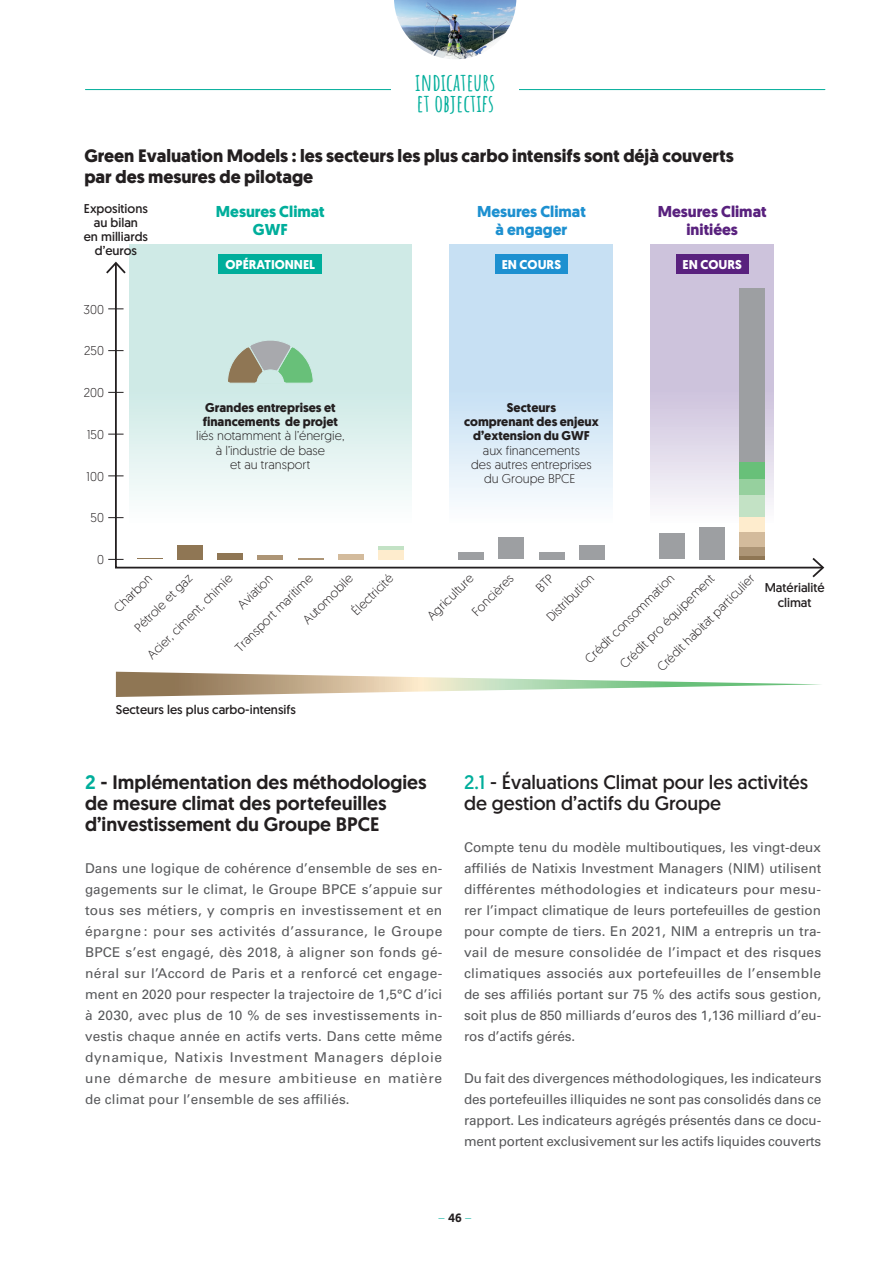
<style>
.page{position:relative;width:893px;height:1263px;background:#fff}
.page>*{position:absolute;margin:0;border:0;box-sizing:border-box;transform-origin:0 0}
.t1{font:700 24px/21px "Amatic SC";letter-spacing:.005em;color:#00ae9b}
.t2{font:500 19.5px/21px "Geomanist";color:#231f20}
.t3{font:19.5px/21px "Geomanist";color:#231f20}
.t4{font:700 18px/21px "Geomanist";color:#231f20}
.t5{font:700 15.75px/18px "Geomanist";color:#1d90d0;text-align:center}
.t6{font:700 15.75px/18px "Geomanist";color:#59217e;text-align:center}
.t7{font:700 15.75px/18px "Geomanist";color:#00ae9b;text-align:center}
.t8{font:13.5px/21px "Univers LT Std";letter-spacing:-.005em;color:#57585a;text-align:justify}
.t9{font:300 12.75px/14.2px "Geomanist";color:#231f20;text-align:center}
.t10{font:12.75px/14.2px "Geomanist";color:#231f20;text-align:center}
.t11{font:700 12.75px/14.2px "Geomanist";color:#231f20}
.t12{font:700 12.75px "Geomanist";color:#fff}
.t13{font:300 12px "Geomanist";color:#00ae9b}
.s1{color:#00ae9b}
.s2{font-weight:500;color:#231f20}
</style>
<div class="page">
<hr style="left:85px;top:89px;width:740px;height:1px;background:#00ae9b">
<div style="left:392px;top:69px;width:127px;height:48px;background:#fff"></div>
<img style="left:394px;top:0;width:122px;height:59px">
<svg style="left:114px;top:261px;width:696px;height:308px"></svg>
<svg style="left:106px;top:261px;width:22px;height:14px"></svg>
<svg style="left:810px;top:558px;width:15px;height:20px"></svg>
<svg style="left:129px;top:244px;width:282px;height:315px"></svg>
<svg style="left:450px;top:244px;width:163px;height:315px"></svg>
<svg style="left:651px;top:244px;width:122px;height:315px"></svg>
<div style="left:495px;top:255px;width:73px;height:19px;background:#1d90d0"></div>
<div style="left:676px;top:255px;width:73px;height:19px;background:#59217e"></div>
<div style="left:219px;top:255px;width:103px;height:19px;background:#00ae9b"></div>
<svg style="left:116px;top:672px;width:705px;height:25px"></svg>
<svg style="left:226px;top:338px;width:88px;height:48px;background:#a7bfa9"></svg>
<svg style="left:137px;top:558px;width:26px;height:1px"></svg>
<div style="left:177px;top:545px;width:26px;height:14px;background:#8f7654"></div>
<div style="left:217px;top:553px;width:26px;height:6px;background:#8f7654"></div>
<hr style="left:258px;top:555px;width:25px;height:4px;background:#ad9576">
<svg style="left:298px;top:558px;width:25px;height:1px"></svg>
<div style="left:338px;top:554px;width:26px;height:5px;background:#d3bb9c"></div>
<div style="left:378px;top:546px;width:26px;height:13px;background:#feeccd"></div>
<div style="left:458px;top:552px;width:26px;height:7px;background:#9d9fa2"></div>
<div style="left:498px;top:537px;width:26px;height:22px;background:#9d9fa2"></div>
<div style="left:539px;top:552px;width:25px;height:7px;background:#9d9fa2"></div>
<div style="left:579px;top:545px;width:25px;height:14px;background:#9d9fa2"></div>
<div style="left:659px;top:533px;width:26px;height:26px;background:#9d9fa2"></div>
<div style="left:699px;top:527px;width:26px;height:32px;background:#9d9fa2"></div>
<div style="left:739px;top:288px;width:26px;height:174px;background:#9d9fa2"></div>
<div style="left:739px;top:462px;width:26px;height:17px;background:#68c079"></div>
<div style="left:739px;top:479px;width:26px;height:16px;background:#96d09e"></div>
<div style="left:739px;top:495px;width:26px;height:22px;background:#c3e2c5"></div>
<div style="left:739px;top:517px;width:26px;height:15px;background:#feeccd"></div>
<div style="left:739px;top:532px;width:26px;height:15px;background:#d3bb9c"></div>
<div style="left:739px;top:547px;width:26px;height:9px;background:#ad9576"></div>
<hr style="left:739px;top:556px;width:26px;height:3px;background:#8f7654">
<hr style="left:378px;top:546px;width:26px;height:3px;background:#c3e2c5">
<h1 class="t1" style="left:415px;top:70px;width:82px">INDICATEURS<br>ET OBJECTIFS</h1>
<h3 class="t4" style="left:84px;top:145px;width:651px">Green Evaluation Models : les secteurs les plus carbo intensifs sont déjà couverts par des mesures de pilotage</h3>
<p class="t7" style="left:216px;top:202px;width:110px">Mesures Climat<br>GWF</p>
<p class="t5" style="left:477px;top:202px;width:110px">Mesures Climat à engager</p>
<p class="t6" style="left:658px;top:202px;width:110px">Mesures Climat initiées</p>
<p class="t10" style="left:84px;top:201px;width:66px">Expositions au bilan<br>en milliards d’euros</p>
<p class="t12" style="left:226px;top:256px;width:91px">OPÉRATIONNEL</p>
<p class="t12" style="left:502px;top:256px;width:61px">EN COURS</p>
<p class="t12" style="left:682px;top:256px;width:61px">EN COURS</p>
<p class="t9" style="left:83px;top:302px;width:22px">300</p>
<p class="t9" style="left:84px;top:343px;width:21px">250</p>
<p class="t9" style="left:84px;top:385px;width:22px">200</p>
<p class="t9" style="left:87px;top:427px;width:19px">150</p>
<p class="t9" style="left:86px;top:469px;width:19px">100</p>
<p class="t9" style="left:90px;top:510px;width:15px">50</p>
<p class="t11" style="left:203px;top:400px;width:137px">Grandes entreprises et financements de projet</p>
<p class="t9" style="left:196px;top:428px;width:150px">liés notamment à l’énergie, à l’industrie de base<br>et au transport</p>
<p class="t11" style="left:464px;top:400px;width:136px;text-align:center">Secteurs<br>comprenant des enjeux d’extension du GWF</p>
<p class="t9" style="left:471px;top:443px;width:122px">aux financements<br>des autres entreprises du Groupe BPCE</p>
<p class="t9" style="left:97px;top:552px;width:8px">0</p>
<p class="t9" style="left:348px;top:608px;width:54px;rotate:-45deg">Électricité</p>
<p class="t9" style="left:424px;top:613px;width:61px;rotate:-45deg">Agriculture</p>
<p class="t9" style="left:617px;top:661px;width:129px;rotate:-45deg">Crédit pro équipement</p>
<p class="t9" style="left:654px;top:664px;width:133px;rotate:-45deg">Crédit habitat particulier</p>
<p class="t9" style="left:469px;top:608px;width:54px;rotate:-45deg">Foncières</p>
<p class="t9" style="left:543px;top:614px;width:63px;rotate:-45deg">Distribution</p>
<p class="t9" style="left:144px;top:651px;width:116px;rotate:-45deg">Acier, ciment, chimie</p>
<p class="t9" style="left:234px;top:601px;width:45px;rotate:-45deg">Aviation</p>
<p class="t9" style="left:300px;top:616px;width:66px;rotate:-45deg">Automobile</p>
<p class="t9" style="left:232px;top:644px;width:105px;rotate:-45deg">Transport maritime</p>
<p class="t9" style="left:131px;top:624px;width:77px;rotate:-45deg">Pétrole et gaz</p>
<p class="t9" style="left:582px;top:656px;width:122px;rotate:-45deg">Crédit consommation</p>
<p class="t9" style="left:111px;top:605px;width:50px;rotate:-45deg">Charbon</p>
<p class="t10" style="left:765px;top:580px;width:61px">Matérialité climat</p>
<p class="t10" style="left:116px;top:702px;width:181px">Secteurs les plus carbo-intensifs</p>
<h2 class="t2" style="left:85px;top:771px;width:343px"><span class="s1">2</span> - Implémentation des méthodologies de mesure climat des portefeuilles d’investissement du Groupe BPCE</h2>
<p class="t8" style="left:85px;top:858px;width:359px">Dans une logique de cohérence d’ensemble de ses en&shy;gagements sur le climat, le Groupe BPCE s’appuie sur tous ses métiers, y compris en investissement et en épargne : pour ses activités d’assurance, le Groupe BPCE s’est engagé, dès 2018, à aligner son fonds gé&shy;néral sur l’Accord de Paris et a renforcé cet engage&shy;ment en 2020 pour respecter la trajectoire de 1,5°C d’ici à 2030, avec plus de 10 % de ses investissements in&shy;vestis chaque année en actifs verts. Dans cette même dynamique, Natixis Investment Managers déploie une démarche de mesure ambitieuse en matière de climat pour l’ensemble de ses affiliés.</p>
<h2 class="t3" style="left:464px;top:771px;width:346px"><span class="s1">2.1</span> - Évaluations Climat pour les activités de gestion d’actifs du Groupe</h2>
<p class="t8" style="left:464px;top:837px;width:359px">Compte tenu du modèle multiboutiques, les vingt-deux affiliés de Natixis Investment Managers (NIM) utilisent différentes méthodologies et indicateurs pour mesu&shy;rer l’impact climatique de leurs portefeuilles de gestion pour compte de tiers. En 2021, NIM a entrepris un tra&shy;vail de mesure consolidée de l’impact et des risques climatiques associés aux portefeuilles de l’ensemble de ses affiliés portant sur 75 % des actifs sous gestion, soit plus de 850 milliards d’euros des 1,136 milliard d’eu&shy;ros d’actifs gérés.</p>
<p class="t8" style="left:464px;top:1068px;width:359px">Du fait des divergences méthodologiques, les indicateurs des portefeuilles illiquides ne sont pas consolidés dans ce rapport. Les indicateurs agrégés présentés dans ce docu&shy;ment portent exclusivement sur les actifs liquides couverts</p>
<p class="t13" style="left:438px;top:1210px;width:35px">–<span class="s2">46</span>–</p>
</div>
